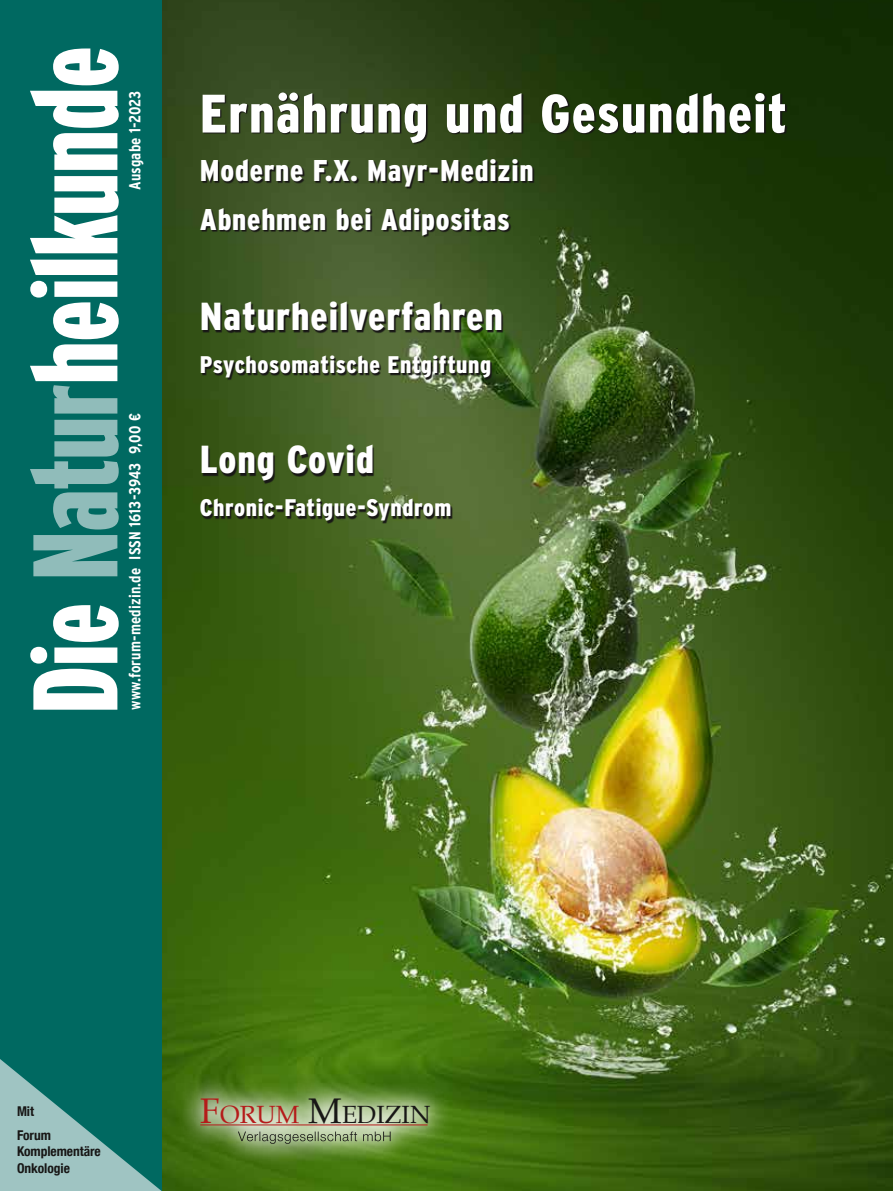
<style>
.page{position:relative;width:893px;height:1191px;background:#fff}
.page>*{position:absolute;margin:0;border:0;box-sizing:border-box;transform-origin:0 0}
.t1{font:900 120px "Interstate Compressed";color:#fff}
.t2{font:900 54px "Interstate Condensed";letter-spacing:.025em;color:#fff}
.t3{font:900 39px "Interstate Condensed";letter-spacing:.025em;color:#fff}
.t4{font:900 30px/48.8px "Interstate Condensed";letter-spacing:.025em;color:#fff}
.t5{font:24.9px "Palatino";color:#181716}
.t6{font:900 24px "Interstate Condensed";letter-spacing:.025em;color:#fff}
.t7{font:700 16.05px "Interstate Condensed";letter-spacing:.01em;color:#fff}
.t8{font:700 condensed 13.5px/24.8px "Helvetica Neue LT Com";letter-spacing:-.005em;color:#181716}
.s1{color:#90bcba}
.s2{font-size:35.7px;color:#b51b1a}
.s3{color:#b51b1a}
.s4{font-size:35.7px}
</style>
<div class="page">
<img style="left:162px;top:0;width:731px;height:1191px">
<div style="left:0;top:0;width:162px;height:1191px;background:#006961"></div>
<svg style="left:0;top:1059px;width:162px;height:132px"></svg>
<svg style="left:201px;top:93px;width:587px;height:430px;background:#374f1f"></svg>
<svg style="left:178px;top:1074px;width:274px;height:92px;background:#709546"></svg>
<hr style="left:200px;top:1124px;width:228px;height:1px;background:#b51b1a">
<svg style="left:238px;top:1131px;width:153px;height:12px;background:#94a57e"></svg>
<h1 class="t1" style="left:9px;top:713px;width:669px;rotate:-90deg">Die <span class="s1">Natur</span>heilkunde</h1>
<p class="t7" style="left:126px;top:190px;width:101px;rotate:-90deg">Ausgabe 1-2023</p>
<h2 class="t2" style="left:200px;top:84px;width:588px">Ernährung und Gesundheit</h2>
<h3 class="t4" style="left:200px;top:146px;width:335px">Moderne F.X. Mayr-Medizin<br>Abnehmen bei Adipositas</h3>
<p class="t7" style="left:126px;top:710px;width:298px;rotate:-90deg">www.forum-medizin.de ISSN 1613-3943 9,00 €</p>
<h3 class="t3" style="left:200px;top:295px;width:304px">Naturheilverfahren</h3>
<h3 class="t6" style="left:200px;top:351px;width:293px">Psychosomatische Entgiftung</h3>
<h3 class="t3" style="left:200px;top:438px;width:176px">Long Covid</h3>
<h3 class="t6" style="left:200px;top:494px;width:253px">Chronic-Fatigue-Syndrom</h3>
<p class="t8" style="left:17px;top:1098px;width:35px">Mit<br>Forum</p>
<p class="t8" style="left:17px;top:1143px;width:85px;line-height:16.2px">Komplementäre<br>Onkologie</p>
<h3 class="t5" style="left:200px;top:1093px;width:232px"><span class="s2">F</span><span class="s3">ORUM</span> <span class="s4">M</span>EDIZIN</h3>
</div>
